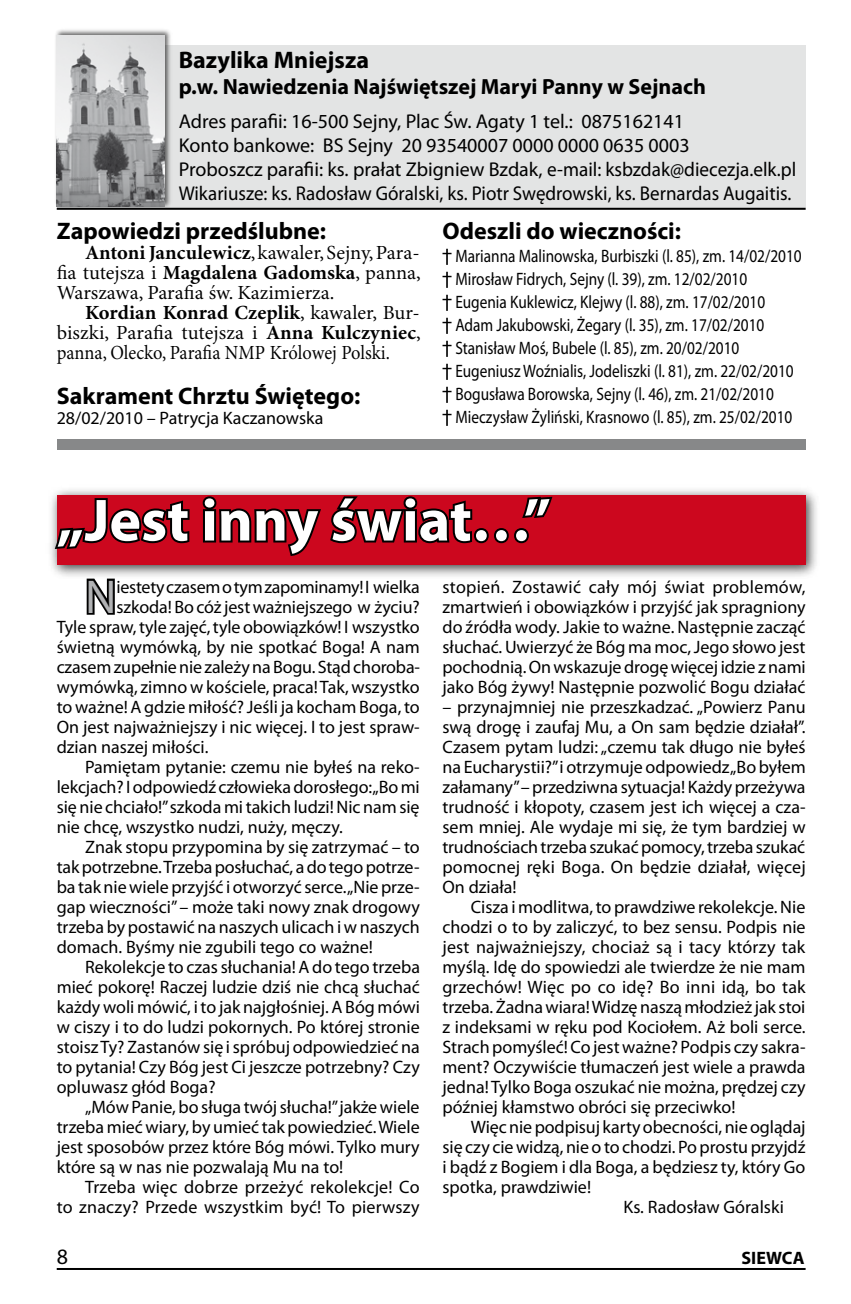
<style>
.page{position:relative;width:851px;height:1304px;background:#fff}
.page>*{position:absolute;margin:0;border:0;box-sizing:border-box;transform-origin:0 0}
.t1{font:700 60px "Myriad Pro";color:#fff}
.t2{font:47.6px "Myriad Pro";color:#b1b2b4}
.t3{font:700 24px "Myriad Pro";color:#000}
.t4{font:700 22px "Myriad Pro";color:#000}
.t5{font:20px/24px "Myriad Pro";color:#000}
.t6{font:20px/20px "Minion Pro";color:#000;text-align:justify}
.t7{font:18px/20px "Myriad Pro";color:#000;text-align:justify}
.t8{font:18px/23px "Myriad Pro";color:#000;scale:.85 1}
.t9{font:700 18px "Myriad Pro";color:#000}
.s1{font-weight:700}
</style>
<div class="page">
<hr style="left:57px;top:1268px;width:748px;height:2px;background:#000">
<div style="left:57px;top:45px;width:748px;height:165px;background:#e3e4e4"></div>
<hr style="left:57px;top:208px;width:748px;height:2px;background:#000">
<div style="left:57px;top:440px;width:748px;height:10px;background:#878889"></div>
<div style="left:54px;top:28px;width:119px;height:181px;background:#000;opacity:.62"></div>
<img style="left:57px;top:36px;width:107px;height:170px">
<svg style="left:442px;top:249px;width:9px;height:16px"></svg>
<svg style="left:442px;top:272px;width:9px;height:16px"></svg>
<svg style="left:442px;top:295px;width:9px;height:16px"></svg>
<svg style="left:442px;top:318px;width:9px;height:16px"></svg>
<svg style="left:442px;top:341px;width:9px;height:16px"></svg>
<svg style="left:442px;top:364px;width:9px;height:16px"></svg>
<svg style="left:442px;top:387px;width:9px;height:16px"></svg>
<svg style="left:442px;top:410px;width:9px;height:16px"></svg>
<svg style="left:86px;top:579px;width:29px;height:36px"></svg>
<div style="left:45px;top:485px;width:776px;height:94px;background:#000;opacity:.75"></div>
<div style="left:57px;top:495px;width:748px;height:70px;background:#cc071e"></div>
<svg style="left:52px;top:496px;width:138px;height:56px"></svg>
<svg style="left:201px;top:493px;width:354px;height:63px"></svg>
<h3 class="t3" style="left:179px;top:44px;width:192px">Bazylika Mniejsza</h3>
<p class="t4" style="left:179px;top:73px;width:528px">p.w. Nawiedzenia Najświętszej Maryi Panny w Sejnach</p>
<p class="t5" style="left:179px;top:109px;width:619px">Adres parafii: 16-500 Sejny, Plac Św. Agaty 1 tel.: 0875162141<br>Konto bankowe: BS Sejny 20 93540007 0000 0000 0635 0003<br>Proboszcz parafii: ks. prałat Zbigniew Bzdak, e-mail: ksbzdak@diecezja.elk.pl Wikariusze: ks. Radosław Góralski, ks. Piotr Swędrowski, ks. Bernardas Augaitis.</p>
<h3 class="t3" style="left:442px;top:215px;width:240px">Odeszli do wieczności:</h3>
<p class="t8" style="left:455px;top:244px;width:409px">Marianna Malinowska, Burbiszki (l. 85), zm. 14/02/2010<br>Mirosław Fidrych, Sejny (l. 39), zm. 12/02/2010<br>Eugenia Kuklewicz, Klejwy (l. 88), zm. 17/02/2010<br>Adam Jakubowski, Żegary (l. 35), zm. 17/02/2010<br>Stanisław Moś, Bubele (l. 85), zm. 20/02/2010<br>Eugeniusz Woźnialis, Jodeliszki (l. 81), zm. 22/02/2010<br>Bogusława Borowska, Sejny (l. 46), zm. 21/02/2010<br>Mieczysław Żyliński, Krasnowo (l. 85), zm. 25/02/2010</p>
<h3 class="t3" style="left:57px;top:215px;width:271px">Zapowiedzi przedślubne:</h3>
<p class="t6" style="left:57px;top:243px;width:365px;text-indent:28px"><span class="s1">Antoni Janculewicz</span>, kawaler, Sejny, Para&shy;fia tutejsza i <span class="s1">Magdalena Gadomska</span>, panna, Warszawa, Parafia św. Kazimierza.</p>
<p class="t6" style="left:57px;top:303px;width:365px;text-indent:28px"><span class="s1">Kordian Konrad Czeplik</span>, kawaler, Bur&shy;biszki, Parafia tutejsza i <span class="s1">Anna Kulczyniec</span>, panna, Olecko, Parafia NMP Królowej Polski.</p>
<h3 class="t3" style="left:57px;top:381px;width:305px">Sakrament Chrztu Świętego:</h3>
<p class="t7" style="left:57px;top:408px;width:268px">28/02/2010 – Patrycja Kaczanowska</p>
<h1 class="t1" style="left:57px;top:481px;width:495px">„Jest inny świat…”</h1>
<h2 class="t2" style="left:85px;top:567px;width:33px">N</h2>
<p class="t7" style="left:116px;top:576px;width:305px">iestety czasem o tym zapominamy! I wielka</p>
<p class="t7" style="left:116px;top:596px;width:305px">szkoda! Bo cóż jest ważniejszego w życiu?</p>
<p class="t7" style="left:57px;top:616px;width:364px">Tyle spraw, tyle zajęć, tyle obowiązków! I wszystko</p>
<p class="t7" style="left:57px;top:636px;width:364px">świetną wymówką, by nie spotkać Boga! A nam</p>
<p class="t7" style="left:57px;top:656px;width:365px">czasem zupełnie nie zależy na Bogu. Stąd choroba-</p>
<p class="t7" style="left:57px;top:676px;width:364px">wymówką, zimno w kościele, praca! Tak, wszystko</p>
<p class="t7" style="left:57px;top:696px;width:364px">to ważne! A gdzie miłość? Jeśli ja kocham Boga, to</p>
<p class="t7" style="left:57px;top:716px;width:364px">On jest najważniejszy i nic więcej. I to jest spraw-</p>
<p class="t7" style="left:57px;top:736px;width:153px">dzian naszej miłości.</p>
<p class="t7" style="left:85px;top:756px;width:336px">Pamiętam pytanie: czemu nie byłeś na reko-</p>
<p class="t7" style="left:57px;top:776px;width:364px">lekcjach? I odpowiedź człowieka dorosłego: „Bo mi</p>
<p class="t7" style="left:57px;top:796px;width:364px">się nie chciało!” szkoda mi takich ludzi! Nic nam się</p>
<p class="t7" style="left:57px;top:816px;width:288px">nie chcę, wszystko nudzi, nuży, męczy.</p>
<p class="t7" style="left:85px;top:836px;width:336px">Znak stopu przypomina by się zatrzymać – to</p>
<p class="t7" style="left:57px;top:856px;width:364px">tak potrzebne. Trzeba posłuchać, a do tego potrze-</p>
<p class="t7" style="left:57px;top:876px;width:364px">ba tak nie wiele przyjść i otworzyć serce. „Nie prze-</p>
<p class="t7" style="left:57px;top:896px;width:364px">gap wieczności” – może taki nowy znak drogowy</p>
<p class="t7" style="left:57px;top:916px;width:364px">trzeba by postawić na naszych ulicach i w naszych</p>
<p class="t7" style="left:57px;top:936px;width:318px">domach. Byśmy nie zgubili tego co ważne!</p>
<p class="t7" style="left:85px;top:956px;width:336px">Rekolekcje to czas słuchania! A do tego trzeba</p>
<p class="t7" style="left:57px;top:976px;width:364px">mieć pokorę! Raczej ludzie dziś nie chcą słuchać</p>
<p class="t7" style="left:57px;top:996px;width:364px">każdy woli mówić, i to jak najgłośniej. A Bóg mówi</p>
<p class="t7" style="left:57px;top:1016px;width:364px">w ciszy i to do ludzi pokornych. Po której stronie</p>
<p class="t7" style="left:57px;top:1036px;width:364px">stoisz Ty? Zastanów się i spróbuj odpowiedzieć na</p>
<p class="t7" style="left:57px;top:1056px;width:364px">to pytania! Czy Bóg jest Ci jeszcze potrzebny? Czy</p>
<p class="t7" style="left:57px;top:1076px;width:160px">opluwasz głód Boga?</p>
<p class="t7" style="left:85px;top:1096px;width:336px">„Mów Panie, bo sługa twój słucha!” jakże wiele</p>
<p class="t7" style="left:57px;top:1116px;width:364px">trzeba mieć wiary, by umieć tak powiedzieć. Wiele</p>
<p class="t7" style="left:57px;top:1136px;width:364px">jest sposobów przez które Bóg mówi. Tylko mury</p>
<p class="t7" style="left:57px;top:1156px;width:288px">które są w nas nie pozwalają Mu na to!</p>
<p class="t7" style="left:85px;top:1176px;width:336px">Trzeba więc dobrze przeżyć rekolekcje! Co</p>
<p class="t7" style="left:57px;top:1196px;width:364px">to znaczy? Przede wszystkim być! To pierwszy</p>
<p class="t7" style="left:442px;top:577px;width:365px">stopień. Zostawić cały mój świat problemów, zmartwień i obowiązków i przyjść jak spragniony do źródła wody. Jakie to ważne. Następnie zacząć słuchać. Uwierzyć że Bóg ma moc, Jego słowo jest pochodnią. On wskazuje drogę więcej idzie z nami jako Bóg żywy! Następnie pozwolić Bogu działać</p>
<p class="t7" style="left:442px;top:697px;width:365px">– przynajmniej nie przeszkadzać. „Powierz Panu swą drogę i zaufaj Mu, a On sam będzie działał”.<br>Czasem pytam ludzi: „czemu tak długo nie byłeś na Eucharystii?” i otrzymuje odpowiedz „Bo byłem załamany” – przedziwna sytuacja! Każdy przeżywa trudność i kłopoty, czasem jest ich więcej a cza&shy;sem mniej. Ale wydaje mi się, że tym bardziej w trudnościach trzeba szukać pomocy, trzeba szukać pomocnej ręki Boga. On będzie działał, więcej On działa!</p>
<p class="t7" style="left:442px;top:897px;width:364px;text-indent:28px">Cisza i modlitwa, to prawdziwe rekolekcje. Nie chodzi o to by zaliczyć, to bez sensu. Podpis nie jest najważniejszy, chociaż są i tacy którzy tak myślą. Idę do spowiedzi ale twierdze że nie mam grzechów! Więc po co idę? Bo inni idą, bo tak trzeba. Żadna wiara! Widzę naszą młodzież jak stoi z indeksami w ręku pod Kociołem. Aż boli serce.<br>Strach pomyśleć! Co jest ważne? Podpis czy sakra&shy;ment? Oczywiście tłumaczeń jest wiele a prawda jedna! Tylko Boga oszukać nie można, prędzej czy później kłamstwo obróci się przeciwko!</p>
<p class="t7" style="left:471px;top:1117px;width:336px">Więc nie podpisuj karty obecności, nie oglądaj</p>
<p class="t7" style="left:442px;top:1137px;width:364px">się czy cie widzą, nie o to chodzi. Po prostu przyjdź</p>
<p class="t7" style="left:442px;top:1157px;width:364px">i bądź z Bogiem i dla Boga, a będziesz ty, który Go</p>
<p class="t7" style="left:442px;top:1177px;width:150px">spotka, prawdziwie!</p>
<p class="t7" style="left:623px;top:1197px;width:162px">Ks. Radosław Góralski</p>
<p class="t9" style="left:741px;top:1246px;width:65px">SIEWCA</p>
</div>
